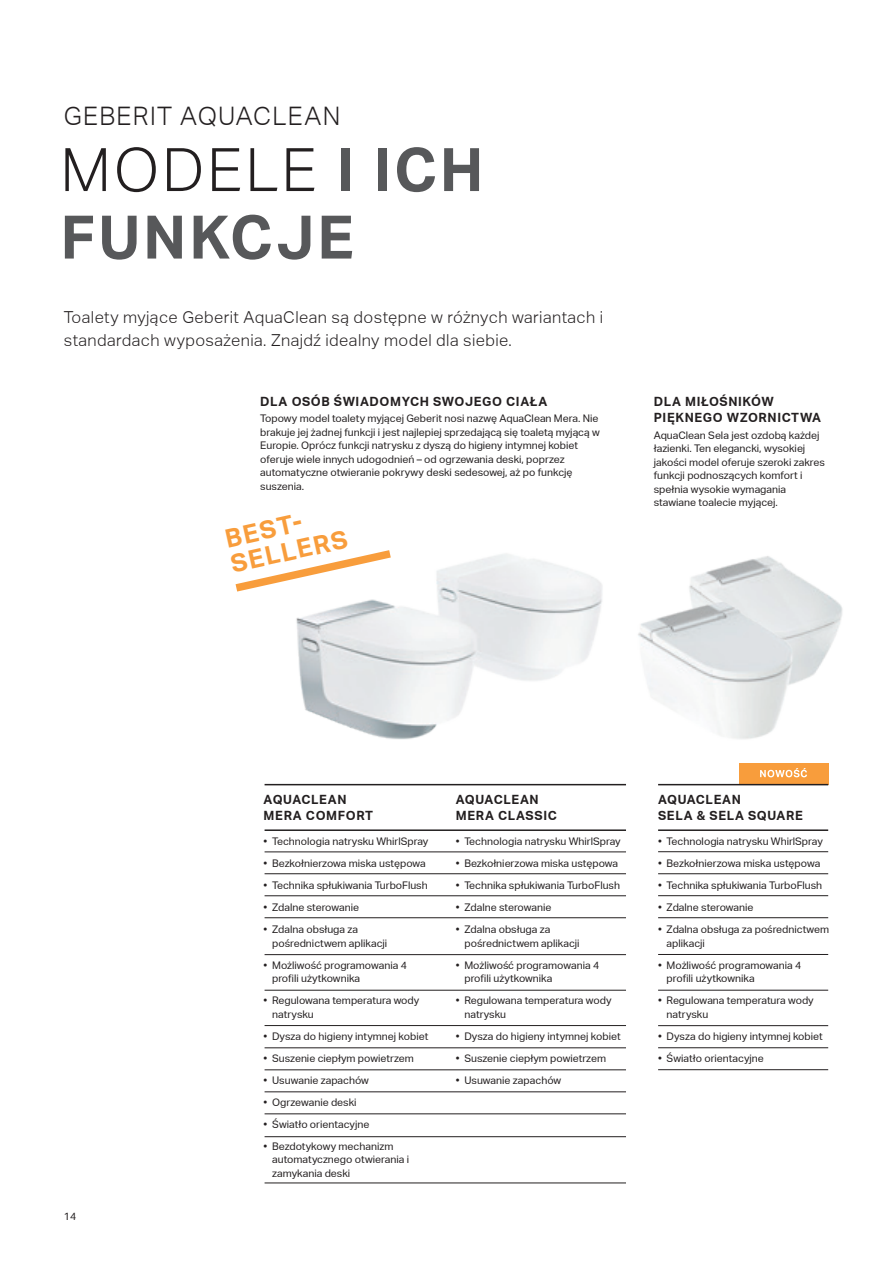
<style>
.page{position:relative;width:893px;height:1263px;background:#fff}
.page>*{position:absolute;margin:0;border:0;box-sizing:border-box;transform-origin:0 0}
.t1{font:700 60px/67.5px "Aktiv Grotesk Geberit";letter-spacing:.05em;color:#57585a}
.t2{font:300 25.5px "Aktiv Grotesk Geberit";letter-spacing:.05em;color:#231f20}
.t3{font:700 25.5px/25.7px "Aktiv Grotesk Geberit";color:#f89d3c}
.t4{font:300 16.5px/22.5px "Aktiv Grotesk Geberit";letter-spacing:.025em;color:#231f20}
.t5{font:700 12.75px/16.5px "Aktiv Grotesk Geberit";letter-spacing:.05em;color:#231f20}
.t6{font:10.5px/13.5px "Aktiv Grotesk Geberit";color:#231f20}
.s1{font-weight:300;color:#231f20}
</style>
<div class="page">
<div style="left:739px;top:763px;width:89px;height:21px;background:#f89d3c"></div>
<svg style="left:760px;top:768px;width:47px;height:9px"></svg>
<hr style="left:265px;top:829px;width:361px;height:2px;background:#231f20">
<hr style="left:658px;top:829px;width:170px;height:2px;background:#231f20">
<hr style="left:265px;top:784px;width:361px;height:1px;background:#231f20">
<hr style="left:658px;top:784px;width:170px;height:1px;background:#231f20">
<hr style="left:265px;top:851px;width:361px;height:1px;background:#231f20">
<hr style="left:658px;top:851px;width:170px;height:1px;background:#231f20">
<hr style="left:265px;top:954px;width:361px;height:1px;background:#231f20">
<hr style="left:658px;top:954px;width:170px;height:1px;background:#231f20">
<hr style="left:265px;top:873px;width:361px;height:1px;background:#231f20">
<hr style="left:658px;top:873px;width:170px;height:1px;background:#231f20">
<hr style="left:265px;top:990px;width:361px;height:1px;background:#231f20">
<hr style="left:658px;top:990px;width:170px;height:1px;background:#231f20">
<hr style="left:265px;top:895px;width:361px;height:1px;background:#231f20">
<hr style="left:658px;top:895px;width:170px;height:1px;background:#231f20">
<hr style="left:265px;top:1025px;width:361px;height:1px;background:#231f20">
<hr style="left:658px;top:1025px;width:170px;height:1px;background:#231f20">
<hr style="left:265px;top:917px;width:361px;height:1px;background:#231f20">
<hr style="left:658px;top:917px;width:170px;height:1px;background:#231f20">
<hr style="left:265px;top:1047px;width:361px;height:1px;background:#231f20">
<hr style="left:658px;top:1047px;width:170px;height:1px;background:#231f20">
<hr style="left:265px;top:1069px;width:361px;height:1px;background:#231f20">
<hr style="left:658px;top:1069px;width:170px;height:1px;background:#231f20">
<hr style="left:265px;top:1091px;width:361px;height:1px;background:#231f20">
<hr style="left:265px;top:1113px;width:361px;height:1px;background:#231f20">
<hr style="left:265px;top:1182px;width:361px;height:1px;background:#231f20">
<hr style="left:265px;top:1136px;width:361px;height:1px;background:#231f20">
<svg style="left:235px;top:571px;width:57px;height:21px"></svg>
<img style="left:292px;top:550px;width:310px;height:190px">
<img style="left:689px;top:556px;width:154px;height:127px">
<img style="left:638px;top:603px;width:158px;height:136px">
<h2 class="t2" style="left:64px;top:101px;width:278px">GEBERIT AQUACLEAN</h2>
<h1 class="t1" style="left:60px;top:137px;width:424px"><span class="s1">MODELE</span> I ICH<br>FUNKCJE</h1>
<h3 class="t4" style="left:64px;top:306px;width:541px">Toalety myjące Geberit AquaClean są dostępne w różnych wariantach i standardach wyposażenia. Znajdź idealny model dla siebie.</h3>
<p class="t5" style="left:260px;top:393px;width:289px">DLA OSÓB ŚWIADOMYCH SWOJEGO CIAŁA</p>
<p class="t6" style="left:260px;top:412px;width:341px">Topowy model toalety myjącej Geberit nosi nazwę AquaClean Mera. Nie brakuje jej żadnej funkcji i jest najlepiej sprzedającą się toaletą myjącą w Europie. Oprócz funkcji natrysku z dyszą do higieny intymnej kobiet oferuje wiele innych udogodnień – od ogrzewania deski, poprzez automatyczne otwieranie pokrywy deski sedesowej, aż po funkcję suszenia.</p>
<h2 class="t3" style="left:222px;top:527px;width:121px;rotate:-13deg">BEST-<br>SELLERS</h2>
<p class="t5" style="left:654px;top:393px;width:169px">DLA MIŁOŚNIKÓW<br>PIĘKNEGO WZORNICTWA</p>
<p class="t6" style="left:654px;top:428px;width:173px">AquaClean Sela jest ozdobą każdej łazienki. Ten elegancki, wysokiej jakości model oferuje szeroki zakres funkcji podnoszących komfort i spełnia wysokie wymagania stawiane toalecie myjącej.</p>
<p class="t6" style="left:64px;top:1210px;width:14px">14</p>
<p class="t5" style="left:264px;top:791px;width:111px">AQUACLEAN<br>MERA COMFORT</p>
<p class="t6" style="left:264px;top:835px;width:166px">• Technologia natrysku WhirlSpray</p>
<p class="t6" style="left:264px;top:857px;width:164px">• Bezkołnierzowa miska ustępowa</p>
<p class="t6" style="left:264px;top:879px;width:166px">• Technika spłukiwania TurboFlush</p>
<p class="t6" style="left:264px;top:901px;width:97px">• Zdalne sterowanie</p>
<p class="t6" style="left:272px;top:923px;width:117px;text-indent:-9px">• Zdalna obsługa za pośrednictwem aplikacji</p>
<p class="t6" style="left:272px;top:958px;width:136px;text-indent:-9px">• Możliwość programowania 4 profili użytkownika</p>
<p class="t6" style="left:272px;top:994px;width:149px;text-indent:-9px">• Regulowana temperatura wody natrysku</p>
<p class="t6" style="left:264px;top:1029px;width:166px">• Dysza do higieny intymnej kobiet</p>
<p class="t6" style="left:264px;top:1051px;width:152px">• Suszenie ciepłym powietrzem</p>
<p class="t6" style="left:264px;top:1073px;width:107px">• Usuwanie zapachów</p>
<p class="t6" style="left:264px;top:1095px;width:94px">• Ogrzewanie deski</p>
<p class="t6" style="left:264px;top:1117px;width:107px">• Światło orientacyjne</p>
<p class="t6" style="left:272px;top:1139px;width:138px;text-indent:-9px">• Bezdotykowy mechanizm automatycznego otwierania i zamykania deski</p>
<p class="t5" style="left:456px;top:791px;width:102px">AQUACLEAN<br>MERA CLASSIC</p>
<p class="t6" style="left:456px;top:835px;width:166px">• Technologia natrysku WhirlSpray</p>
<p class="t6" style="left:456px;top:857px;width:164px">• Bezkołnierzowa miska ustępowa</p>
<p class="t6" style="left:456px;top:879px;width:166px">• Technika spłukiwania TurboFlush</p>
<p class="t6" style="left:456px;top:901px;width:97px">• Zdalne sterowanie</p>
<p class="t6" style="left:464px;top:923px;width:117px;text-indent:-9px">• Zdalna obsługa za pośrednictwem aplikacji</p>
<p class="t6" style="left:464px;top:958px;width:136px;text-indent:-9px">• Możliwość programowania 4 profili użytkownika</p>
<p class="t6" style="left:464px;top:994px;width:149px;text-indent:-9px">• Regulowana temperatura wody natrysku</p>
<p class="t6" style="left:456px;top:1029px;width:166px">• Dysza do higieny intymnej kobiet</p>
<p class="t6" style="left:456px;top:1051px;width:152px">• Suszenie ciepłym powietrzem</p>
<p class="t6" style="left:456px;top:1073px;width:107px">• Usuwanie zapachów</p>
<p class="t5" style="left:658px;top:791px;width:146px">AQUACLEAN<br>SELA &amp; SELA SQUARE</p>
<p class="t6" style="left:658px;top:835px;width:166px">• Technologia natrysku WhirlSpray</p>
<p class="t6" style="left:658px;top:857px;width:164px">• Bezkołnierzowa miska ustępowa</p>
<p class="t6" style="left:658px;top:879px;width:166px">• Technika spłukiwania TurboFlush</p>
<p class="t6" style="left:658px;top:901px;width:97px">• Zdalne sterowanie</p>
<p class="t6" style="left:667px;top:923px;width:164px;text-indent:-9px">• Zdalna obsługa za pośrednictwem aplikacji</p>
<p class="t6" style="left:667px;top:958px;width:136px;text-indent:-9px">• Możliwość programowania 4 profili użytkownika</p>
<p class="t6" style="left:667px;top:994px;width:149px;text-indent:-9px">• Regulowana temperatura wody natrysku</p>
<p class="t6" style="left:658px;top:1029px;width:166px">• Dysza do higieny intymnej kobiet</p>
<p class="t6" style="left:658px;top:1051px;width:107px">• Światło orientacyjne</p>
</div>
